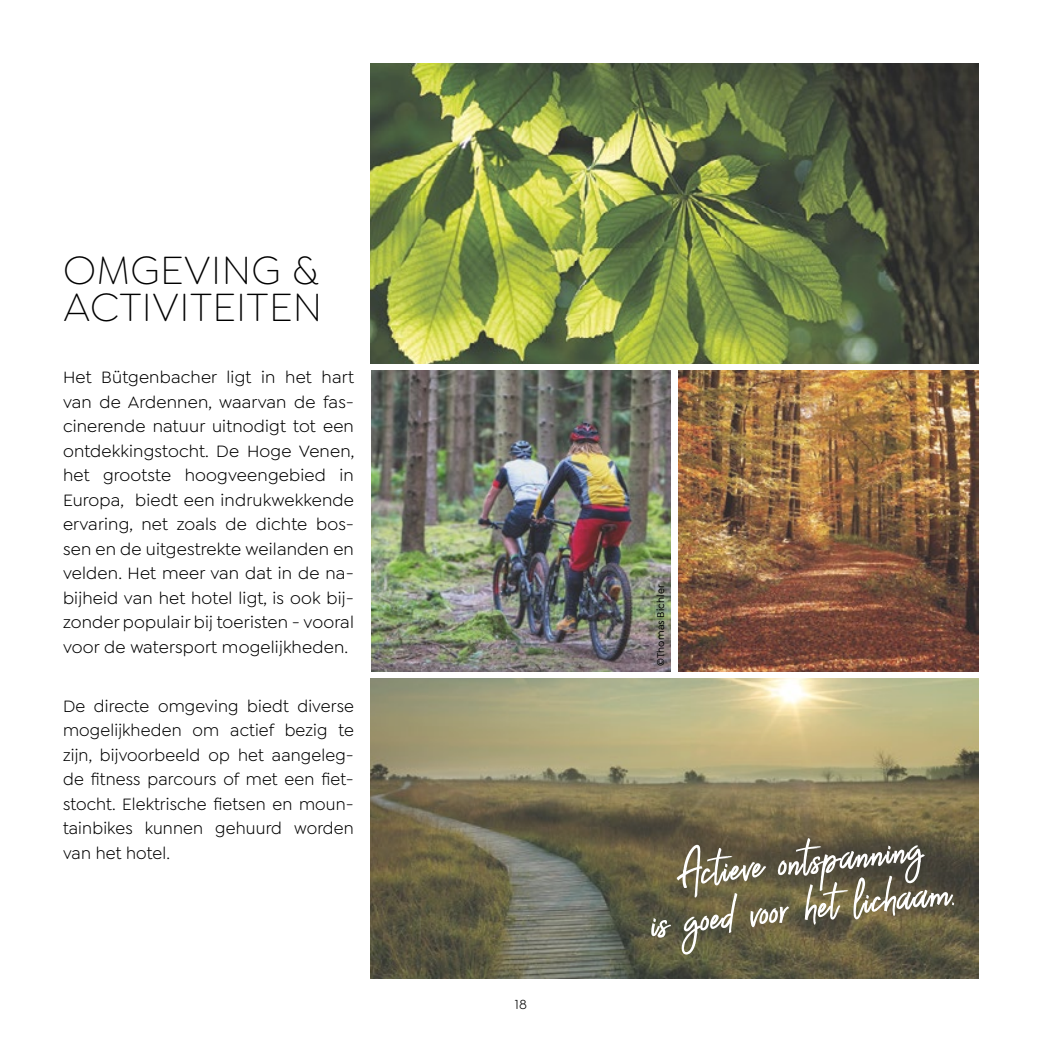
<style>
.page{position:relative;width:1042px;height:1042px;background:#fff}
.page>*{position:absolute;margin:0;border:0;box-sizing:border-box;transform-origin:0 0}
.t1{font:64.75px/46.6px "Aveline Script";color:#fff;text-align:center}
.t2{font:300 42px/36.8px "Goldplay";letter-spacing:.01em;color:#000}
.t3{font:17.5px/24.5px "Goldplay";letter-spacing:.01em;color:#000;text-align:justify}
.t4{font:14px "Goldplay";color:#000}
.t5{font:500 10.5px "Goldplay";letter-spacing:.01em;color:#000}
</style>
<div class="page">
<img style="left:370px;top:678px;width:609px;height:301px">
<img style="left:370px;top:63px;width:609px;height:301px">
<img style="left:372px;top:370px;width:298px;height:301px">
<img style="left:678px;top:370px;width:301px;height:301px">
<h2 class="t2" style="left:63px;top:252px;width:261px">OMGEVING &amp;<br>ACTIVITEITEN</h2>
<p class="t3" style="left:63px;top:365px;width:293px">Het Bütgenbacher ligt in het hart van de Ardennen, waarvan de fas&shy;cinerende natuur uitnodigt tot een ontdekkingstocht. De Hoge Venen, het grootste hoogveengebied in Europa, biedt een indrukwekkende ervaring, net zoals de dichte bos&shy;sen en de uitgestrekte weilanden en velden. Het meer van dat in de na&shy;bijheid van het hotel ligt, is ook bij&shy;zonder populair bij toeristen - vooral voor de watersport mogelijkheden.</p>
<p class="t3" style="left:63px;top:694px;width:292px">De directe omgeving biedt diverse mogelijkheden om actief bezig te zijn, bijvoorbeeld op het aangeleg&shy;de fitness parcours of met een fiet&shy;stocht. Elektrische fietsen en moun&shy;tainbikes kunnen gehuurd worden van het hotel.</p>
<p class="t4" style="left:515px;top:996px;width:14px">18</p>
<p class="t5" style="left:655px;top:666px;width:83px;rotate:-90deg">©Thomas Bichler</p>
<h1 class="t1" style="left:642px;top:853px;width:311px;rotate:-6deg">Actieve ontspanning<br>is goed voor het lichaam.</h1>
</div>
